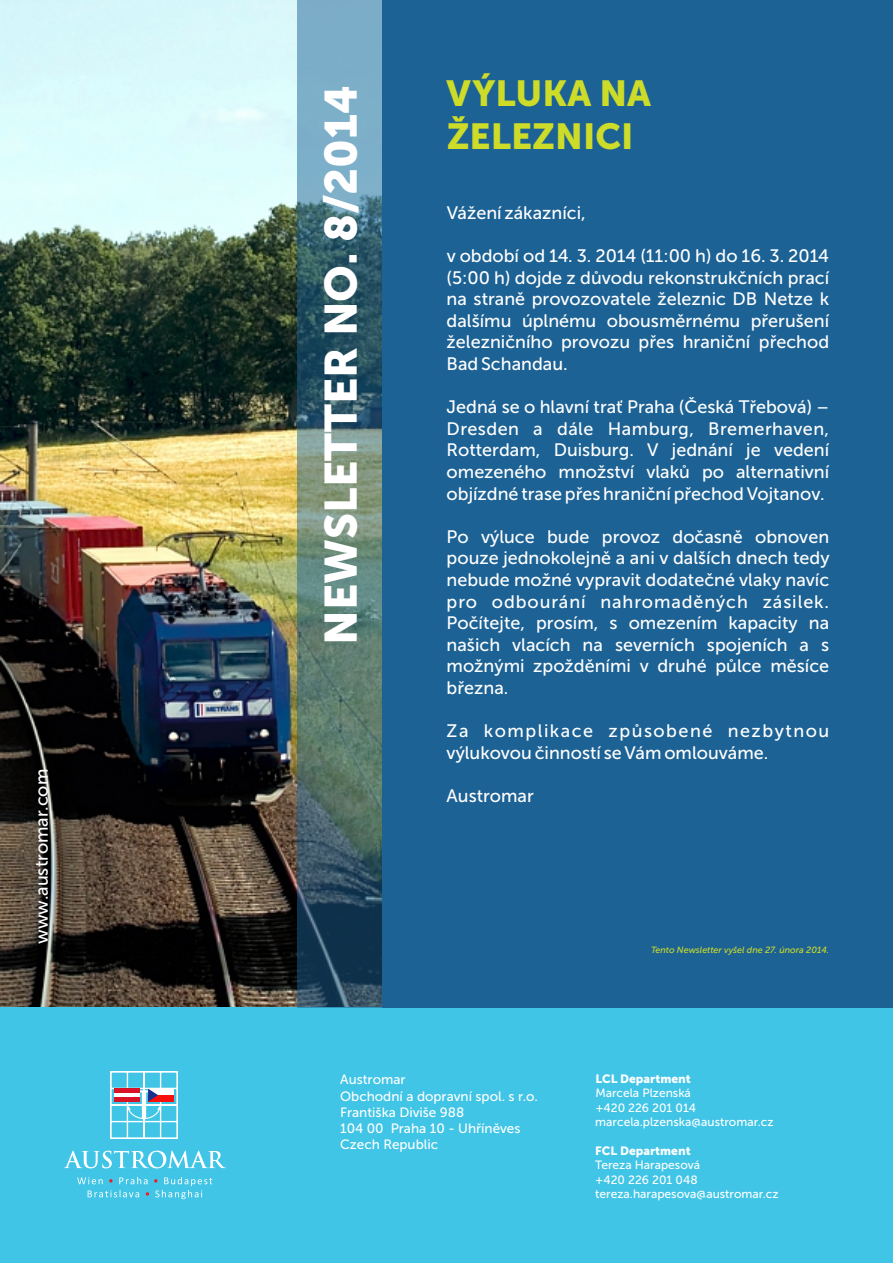
<style>
.page{position:relative;width:893px;height:1263px;background:#fff}
.page>*{position:absolute;margin:0;border:0;box-sizing:border-box;transform-origin:0 0}
.t1{font:700 45px "Museo Sans";color:#fff}
.t2{font:700 36px/43.2px "Museo Sans";color:#cddc28}
.t3{font:18px/21.6px "Museo Sans 500";color:#fff;text-align:justify}
.t4{font:18px/21.6px "Museo Sans 500";letter-spacing:.04em;color:#fff}
.t5{font:13.5px/16.2px "Museo Sans 500";color:#fff}
.t6{font:12px/14.4px "Museo Sans 500";color:#fff}
.t7{font:700 12px "Museo Sans";color:#fff}
.t8{font:italic 9px "Museo Sans 500";color:#cddc28}
</style>
<div class="page">
<img style="left:0;top:0;width:298px;height:1008px">
<div style="left:0;top:1008px;width:893px;height:255px;background:#40c5e6"></div>
<div style="left:383px;top:0;width:510px;height:1008px;background:#1d6295"></div>
<div style="left:298px;top:0;width:85px;height:1008px;background:#1d6295;opacity:.5"></div>
<svg style="left:111px;top:1071px;width:66px;height:67px"></svg>
<svg style="left:64px;top:1150px;width:162px;height:18px"></svg>
<svg style="left:77px;top:1177px;width:135px;height:22px"></svg>
<p class="t3" style="left:32px;top:944px;width:177px;rotate:-90deg">www.austromar.com</p>
<h1 class="t1" style="left:323px;top:645px;width:561px;rotate:-90deg">NEWSLETTER NO. 8/2014</h1>
<h2 class="t2" style="left:447px;top:76px;width:206px">VÝLUKA NA<br>ŽELEZNICI</h2>
<p class="t3" style="left:447px;top:204px;width:141px">Vážení zákazníci,</p>
<p class="t3" style="left:447px;top:247px;width:384px">v období od 14. 3. 2014 (11:00 h) do 16. 3. 2014 (5:00 h) dojde z důvodu rekonstrukčních prací na straně provozovatele železnic DB Netze k dalšímu úplnému obousměrnému přerušení železničního provozu přes hraniční přechod Bad Schandau.</p>
<p class="t3" style="left:447px;top:398px;width:384px">Jedná se o hlavní trať Praha (Česká Třebová) – Dresden a dále Hamburg, Bremerhaven, Rotterdam, Duisburg. V jednání je vedení omezeného množství vlaků po alternativní objízdné trase přes hraniční přechod Vojtanov.</p>
<p class="t3" style="left:447px;top:527px;width:384px">Po výluce bude provoz dočasně obnoven pouze jednokolejně a ani v dalších dnech tedy nebude možné vypravit dodatečné vlaky navíc pro odbourání nahromaděných zásilek.<br>Počítejte, prosím, s omezením kapacity na našich vlacích na severních spojeních a s možnými zpožděními v druhé půlce měsíce března.</p>
<p class="t4" style="left:447px;top:722px;width:384px">Za komplikace způsobené nezbytnou výlukovou činností se Vám omlouváme.</p>
<p class="t3" style="left:447px;top:787px;width:89px">Austromar</p>
<p class="t8" style="left:651px;top:946px;width:180px">Tento Newsletter vyšel dne 27. února 2014.</p>
<p class="t5" style="left:340px;top:1073px;width:199px">Austromar<br>Obchodní a dopravní spol. s r.o.<br>Františka Diviše 988<br>104 00 Praha 10 - Uhříněves<br>Czech Republic</p>
<p class="t7" style="left:595px;top:1074px;width:97px">LCL Department</p>
<p class="t6" style="left:595px;top:1087px;width:180px">Marcela Plzenská<br>+420 226 201 014 marcela.plzenska@austromar.cz</p>
<p class="t7" style="left:595px;top:1146px;width:97px">FCL Department</p>
<p class="t6" style="left:595px;top:1159px;width:185px">Tereza Harapesová<br>+420 226 201 048 tereza.harapesova@austromar.cz</p>
</div>
